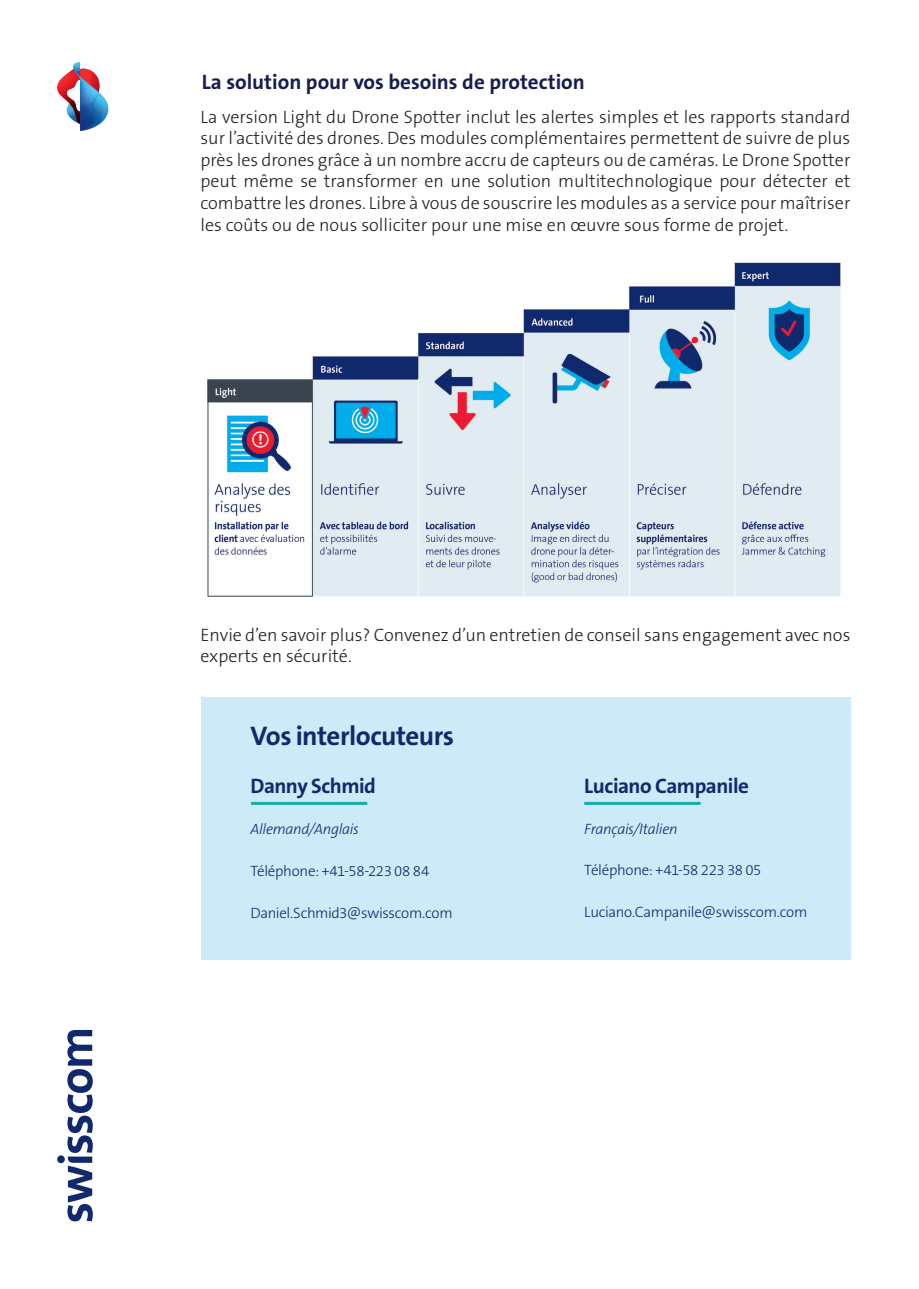
<style>
.page{position:relative;width:919px;height:1289px;background:#fff}
.page>*{position:absolute;margin:0;border:0;box-sizing:border-box;transform-origin:0 0}
.TheSansB_W3_Light{font:700 27px "The Sans B W7";letter-spacing:-.02em;color:#10296c}
.Subline{font:700 21px "The Sans B W7";color:#191c51}
.TheSansB_W3_Light-2{font:700 21px "The Sans B W7";letter-spacing:-.025em;color:#10296c}
.Subline-2{font:300 18px/21.6px "The Sans B W3";color:#231f20}
.TheSansB_W3_Light-3{font:300 15px "The Sans B W3";letter-spacing:-.02em;color:#10296c}
.TheSansB_W3_Light-4{font:italic 300 15px "The Sans B W3";letter-spacing:-.02em;color:#10296c}
</style>
<div class="page">
<div style="left:201px;top:697px;width:649px;height:262px;background:#cdeaf9"></div>
<hr style="left:584px;top:801px;width:116px;height:3px;background:#18aba8">
<hr style="left:251px;top:801px;width:116px;height:3px;background:#18aba8">
<img style="left:207px;top:262px;width:634px;height:335px">
<svg style="left:57px;top:1030px;width:36px;height:191px"></svg>
<svg style="left:57px;top:62px;width:51px;height:69px"></svg>
<p class="Subline" style="left:202px;top:68px;width:384px">La solution pour vos besoins de protection</p>
<p class="Subline-2" style="left:200px;top:106px;width:651px;text-align:justify">La version Light du Drone Spotter inclut les alertes simples et les rapports standard sur l’activité des drones. Des modules complémentaires permettent de suivre de plus près les drones grâce à un nombre accru de capteurs ou de caméras. Le Drone Spotter peut même se transformer en une solution multitechnologique pour détecter et combattre les drones. Libre à vous de souscrire les modules as a service pour maîtriser les coûts ou de nous solliciter pour une mise en œuvre sous forme de projet.</p>
<p class="Subline-2" style="left:200px;top:624px;width:651px">Envie d’en savoir plus? Convenez d’un entretien de conseil sans engagement avec nos experts en sécurité.</p>
<p class="TheSansB_W3_Light" style="left:250px;top:718px;width:205px">Vos interlocuteurs</p>
<p class="TheSansB_W3_Light-2" style="left:250px;top:772px;width:127px">Danny Schmid</p>
<p class="TheSansB_W3_Light-4" style="left:250px;top:819px;width:110px">Allemand/Anglais</p>
<p class="TheSansB_W3_Light-3" style="left:250px;top:861px;width:180px">Téléphone: +41-58-223 08 84</p>
<p class="TheSansB_W3_Light-3" style="left:250px;top:903px;width:204px">Daniel.Schmid3@swisscom.com</p>
<p class="TheSansB_W3_Light-2" style="left:584px;top:772px;width:166px">Luciano Campanile</p>
<p class="TheSansB_W3_Light-4" style="left:584px;top:819px;width:95px">Français/Italien</p>
<p class="TheSansB_W3_Light-3" style="left:584px;top:859px;width:179px">Téléphone: +41-58 223 38 05</p>
<p class="TheSansB_W3_Light-3" style="left:584px;top:901px;width:224px">Luciano.Campanile@swisscom.com</p>
</div>
